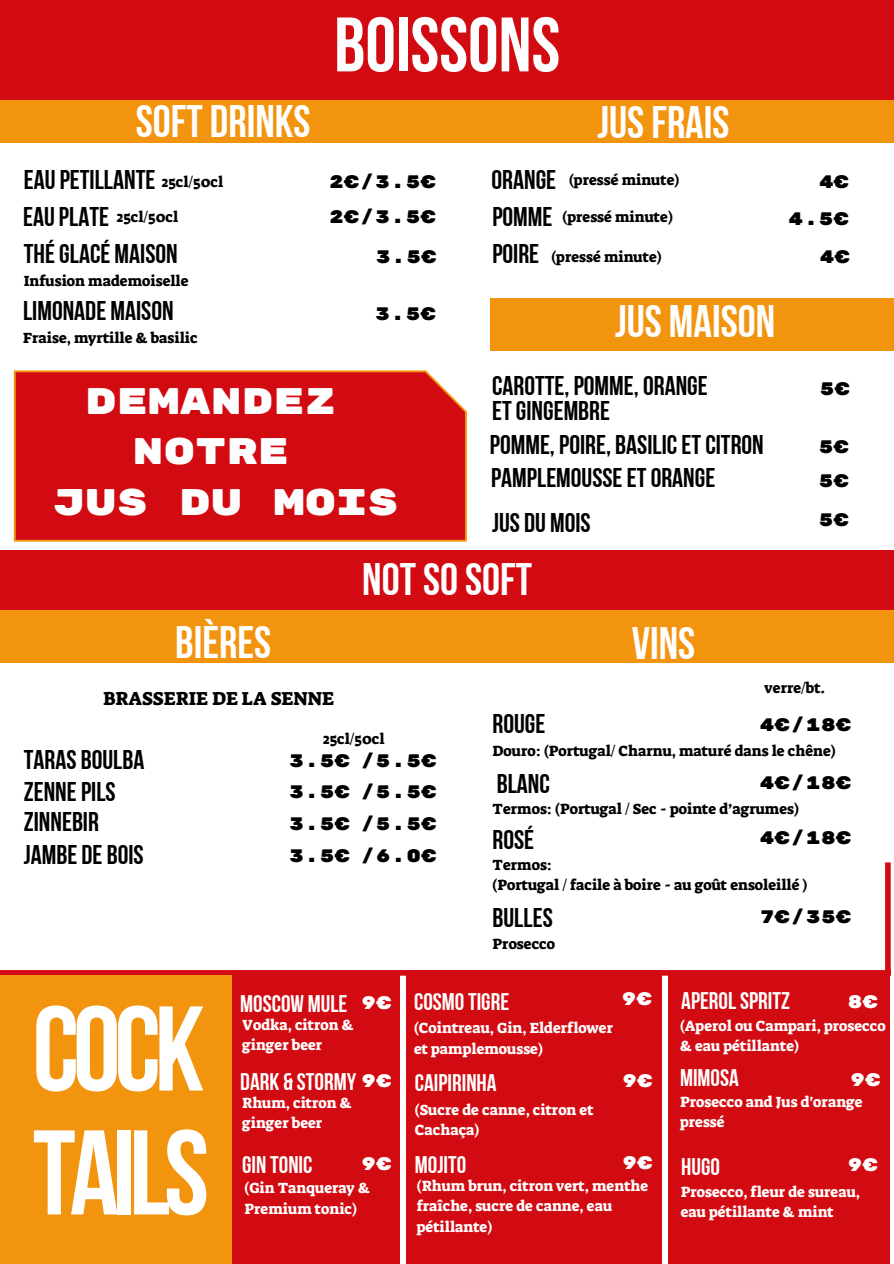
<style>
.page{position:relative;width:894px;height:1264px;background:#fff}
.page>*{position:absolute;margin:0;border:0;box-sizing:border-box;transform-origin:0 0}
.t1{font:120.15px "Bebas Neue Cyrillic";letter-spacing:-.05em;color:#fff}
.t2{font:76.95px "Bebas Neue Cyrillic";color:#fff}
.t3{font:45.45px "Bebas Neue Cyrillic";color:#fff}
.t4{font:36.9px "Rubik Mono One";color:#fff}
.t5{font:27px "Bebas Neue Cyrillic";color:#000}
.t6{font:24px "Bebas Neue Cyrillic";color:#fff}
.t7{font:19.2px "Suez One";color:#000}
.t8{font:18px "Rubik Mono One";color:#000}
.t9{font:18px "Rubik Mono One";color:#fff}
.t10{font:15px/20.2px "Suez One";color:#fff}
.t11{font:15px "Suez One";color:#000}
</style>
<div class="page">
<div style="left:0;top:90px;width:893px;height:53px;background:#f3940f"></div>
<div style="left:0;top:0;width:893px;height:99px;background:#d20a11"></div>
<div style="left:668px;top:971px;width:221px;height:292px;background:#d20a11"></div>
<div style="left:0;top:970px;width:890px;height:5px;background:#d20a11"></div>
<svg style="left:884px;top:862px;width:6px;height:109px"></svg>
<div style="left:0;top:550px;width:893px;height:61px;background:#d20a11"></div>
<div style="left:0;top:974px;width:240px;height:289px;background:#f3940f"></div>
<div style="left:405px;top:970px;width:256px;height:293px;background:#d20a11"></div>
<div style="left:232px;top:972px;width:168px;height:291px;background:#d20a11"></div>
<div style="left:0;top:610px;width:893px;height:53px;background:#f3940f"></div>
<div style="left:489px;top:298px;width:404px;height:53px;background:#f3940f"></div>
<div style="left:14px;top:370px;width:452px;height:171px;background:#d20a11"></div>
<p class="t2" style="left:334px;top:14px;width:228px">BOISSONS</p>
<p class="t3" style="left:136px;top:103px;width:176px">SOFT DRINKS</p>
<p class="t3" style="left:597px;top:104px;width:133px">JUSFRAIS</p>
<p class="t5" style="left:24px;top:168px;width:133px">EAUPETILLANTE</p>
<p class="t8" style="left:329px;top:171px;width:109px">2€/3.5€</p>
<p class="t11" style="left:162px;top:172px;width:63px">25cl/50cl</p>
<p class="t11" style="left:117px;top:207px;width:63px">25cl/50cl</p>
<p class="t8" style="left:329px;top:206px;width:109px">2€/3.5€</p>
<p class="t5" style="left:23px;top:205px;width:87px">EAUPLATE</p>
<p class="t5" style="left:24px;top:243px;width:155px">THÉGLACÉ MAISON</p>
<p class="t8" style="left:375px;top:246px;width:63px">3.5€</p>
<p class="t5" style="left:23px;top:300px;width:152px">LIMONADE MAISON</p>
<p class="t8" style="left:374px;top:303px;width:63px">3.5€</p>
<p class="t11" style="left:24px;top:271px;width:166px">Infusion mademoiselle</p>
<p class="t11" style="left:23px;top:328px;width:176px">Fraise, myrtille &amp; basilic</p>
<p class="t5" style="left:491px;top:168px;width:66px">ORANGE</p>
<p class="t5" style="left:492px;top:205px;width:62px">POMME</p>
<p class="t5" style="left:492px;top:243px;width:48px">POIRE</p>
<p class="t11" style="left:569px;top:170px;width:112px">(pressé minute)</p>
<p class="t11" style="left:562px;top:207px;width:112px">(pressé minute)</p>
<p class="t11" style="left:551px;top:247px;width:112px">(pressé minute)</p>
<p class="t3" style="left:615px;top:302px;width:161px">JUS MAISON</p>
<p class="t8" style="left:818px;top:171px;width:32px">4€</p>
<p class="t8" style="left:787px;top:208px;width:63px">4.5€</p>
<p class="t8" style="left:819px;top:246px;width:32px">4€</p>
<p class="t4" style="left:85px;top:379px;width:252px">DEMANDEZ</p>
<p class="t4" style="left:132px;top:430px;width:158px">NOTRE</p>
<p class="t4" style="left:54px;top:481px;width:346px">JUS DU MOIS</p>
<p class="t5" style="left:492px;top:375px;width:217px">CAROTTE,POMME,ORANGE</p>
<p class="t8" style="left:819px;top:378px;width:32px">5€</p>
<p class="t5" style="left:492px;top:400px;width:119px">ETGINGEMBRE</p>
<p class="t5" style="left:489px;top:434px;width:275px">POMME,POIRE, BASILICET CITRON</p>
<p class="t8" style="left:818px;top:436px;width:32px">5€</p>
<p class="t5" style="left:491px;top:467px;width:226px">PAMPLEMOUSSEETORANGE</p>
<p class="t8" style="left:818px;top:470px;width:32px">5€</p>
<p class="t5" style="left:492px;top:511px;width:100px">JUS DU MOIS</p>
<p class="t8" style="left:818px;top:509px;width:32px">5€</p>
<p class="t3" style="left:362px;top:560px;width:171px">NOTSOSOFT</p>
<p class="t3" style="left:175px;top:623px;width:97px">BIÈRES</p>
<p class="t3" style="left:631px;top:624px;width:65px">VINS</p>
<p class="t7" style="left:103px;top:686px;width:232px">BRASSERIE DE LA SENNE</p>
<p class="t11" style="left:764px;top:678px;width:62px">verre/bt.</p>
<p class="t11" style="left:323px;top:729px;width:63px">25cl/50cl</p>
<p class="t8" style="left:360px;top:750px;width:78px">/5.5€</p>
<p class="t8" style="left:360px;top:781px;width:78px">/5.5€</p>
<p class="t8" style="left:360px;top:813px;width:78px">/5.5€</p>
<p class="t8" style="left:360px;top:845px;width:78px">/6.0€</p>
<p class="t5" style="left:24px;top:748px;width:122px">TARAS BOULBA</p>
<p class="t8" style="left:289px;top:750px;width:63px">3.5€</p>
<p class="t5" style="left:24px;top:780px;width:93px">ZENNEPILS</p>
<p class="t8" style="left:289px;top:781px;width:63px">3.5€</p>
<p class="t8" style="left:289px;top:813px;width:63px">3.5€</p>
<p class="t8" style="left:289px;top:845px;width:63px">3.5€</p>
<p class="t5" style="left:24px;top:811px;width:77px">ZINNEBIR</p>
<p class="t5" style="left:24px;top:844px;width:121px">JAMBE DE BOIS</p>
<p class="t5" style="left:492px;top:713px;width:54px">ROUGE</p>
<p class="t8" style="left:759px;top:713px;width:93px">4€/18€</p>
<p class="t11" style="left:492px;top:741px;width:344px">Douro: (Portugal/ Charnu, maturé dans le chêne)</p>
<p class="t5" style="left:496px;top:772px;width:55px">BLANC</p>
<p class="t8" style="left:759px;top:772px;width:93px">4€/18€</p>
<p class="t11" style="left:492px;top:799px;width:308px">Termos: (Portugal / Sec - pointe d’agrumes)</p>
<p class="t5" style="left:492px;top:828px;width:43px">ROSÉ</p>
<p class="t8" style="left:759px;top:827px;width:93px">4€/18€</p>
<p class="t11" style="left:492px;top:855px;width:61px">Termos:</p>
<p class="t11" style="left:492px;top:875px;width:316px">(Portugal / facile à boire - au goût ensoleillé )</p>
<p class="t5" style="left:492px;top:907px;width:62px">BULLES</p>
<p class="t8" style="left:759px;top:906px;width:93px">7€/35€</p>
<p class="t11" style="left:492px;top:933px;width:64px">Prosecco</p>
<p class="t1" style="left:33px;top:1000px;width:173px">COCK</p>
<p class="t1" style="left:33px;top:1124px;width:178px">TAILS</p>
<p class="t6" style="left:240px;top:994px;width:109px">MOSCOW MULE</p>
<p class="t9" style="left:361px;top:991px;width:32px">9€</p>
<p class="t6" style="left:681px;top:991px;width:110px">APEROLSPRITZ</p>
<p class="t9" style="left:847px;top:991px;width:32px">8€</p>
<p class="t10" style="left:242px;top:1014px;width:113px">Vodka, citron &amp; ginger beer</p>
<p class="t6" style="left:240px;top:1072px;width:117px">DARK &amp; STORMY</p>
<p class="t9" style="left:361px;top:1069px;width:32px">9€</p>
<p class="t10" style="left:242px;top:1092px;width:111px">Rhum, citron &amp; ginger beer</p>
<p class="t6" style="left:414px;top:991px;width:97px">COSMOTIGRE</p>
<p class="t9" style="left:621px;top:988px;width:32px">9€</p>
<p class="t10" style="left:679px;top:1015px;width:207px">(Aperol ou Campari, prosecco &amp; eau pétillante)</p>
<p class="t10" style="left:414px;top:1018px;width:200px">(Cointreau, Gin, Elderflower et pamplemousse)</p>
<p class="t6" style="left:680px;top:1068px;width:60px">MIMOSA</p>
<p class="t9" style="left:849px;top:1068px;width:32px">9€</p>
<p class="t6" style="left:415px;top:1072px;width:83px">CAIPIRINHA</p>
<p class="t9" style="left:622px;top:1069px;width:32px">9€</p>
<p class="t10" style="left:679px;top:1091px;width:184px">Prosecco and Jus d'orange pressé</p>
<p class="t10" style="left:415px;top:1099px;width:180px">(Sucre de canne, citron et<br>Cachaça)</p>
<p class="t6" style="left:242px;top:1154px;width:72px">GIN TONIC</p>
<p class="t9" style="left:361px;top:1153px;width:32px">9€</p>
<p class="t6" style="left:415px;top:1155px;width:53px">MOJITO</p>
<p class="t10" style="left:416px;top:1175px;width:233px">(Rhum brun, citron vert, menthe fraîche, sucre de canne, eau pétillante)</p>
<p class="t9" style="left:622px;top:1152px;width:32px">9€</p>
<p class="t10" style="left:244px;top:1178px;width:127px">(Gin Tanqueray &amp;<br>Premium tonic)</p>
<p class="t6" style="left:681px;top:1157px;width:40px">HUGO</p>
<p class="t9" style="left:847px;top:1154px;width:32px">9€</p>
<p class="t10" style="left:680px;top:1181px;width:181px">Prosecco, fleur de sureau, eau pétillante &amp; mint</p>
</div>
